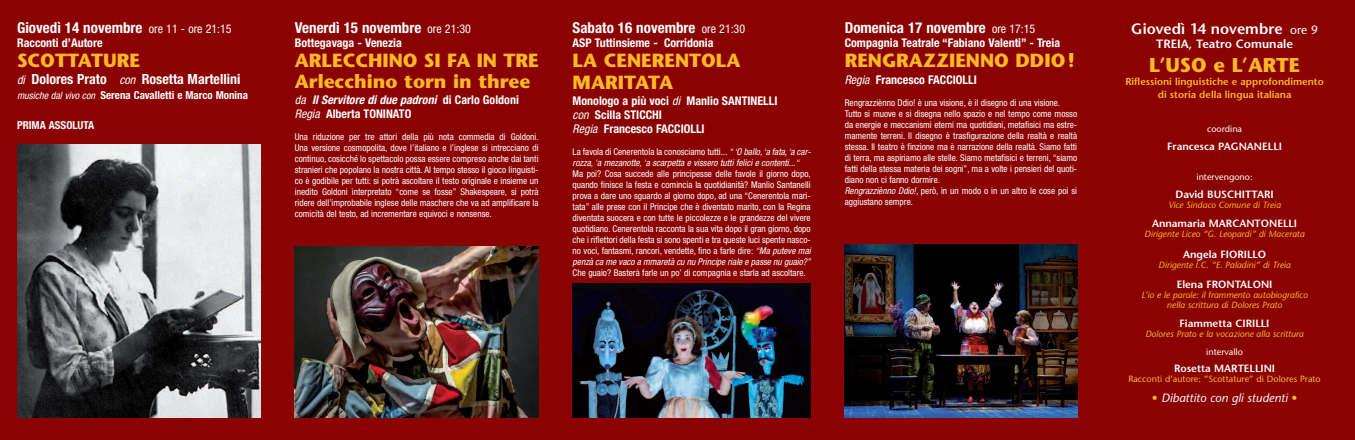
<style>
.page{position:relative;width:1355px;height:440px;background:#fff}
.page>*{position:absolute;margin:0;border:0;box-sizing:border-box;transform-origin:0 0}
.t1{font:700 20px "Stone Sans";color:#fcb825}
.t2{font:700 19px/20px "Stone Sans";color:#fcb825}
.t3{font:700 condensed 15px "Helvetica Neue";color:#fff}
.t4{font:600 15px "Stone Sans";color:#fff}
.t5{font:700 condensed 14px "Helvetica Neue";color:#fff}
.t6{font:700 condensed 12px/14px "Helvetica Neue";color:#fff}
.t7{font:italic 12px "Stone Sans";color:#fff}
.t8{font:600 12px "Stone Sans";color:#fff}
.t9{font:700 condensed 11px "Helvetica Neue";color:#fff}
.t10{font:600 10.5px "Stone Sans";color:#fff}
.t11{font:600 10px/13px "Stone Sans";color:#fcb825;text-align:center}
.t12{font:condensed 9.3px/11px "Helvetica Neue";color:#fff;text-align:justify}
.t13{font:italic condensed 9.3px/11px "Helvetica Neue";color:#fff}
.t14{font:italic 9px/10px "Stone Sans";color:#fcb825;text-align:center}
.t15{font:9px "Stone Sans";color:#fcb825}
.t16{font:9px "Stone Sans";color:#fff}
.s1{font-weight:400;font-size:12px}
.s2{font-weight:400;font-style:italic;font-size:12px}
.s3{font-weight:400;font-style:italic;font-size:10px}
.s4{font-weight:400;font-style:italic}
.s5{font-style:italic}
.s6{font-style:normal}
.s7{font-style:normal;color:#fcb825}
</style>
<div class="page">
<div style="left:1094px;top:0;width:261px;height:439px;background:#8b0202"></div>
<div style="left:0;top:0;width:278px;height:439px;background:#8b0202"></div>
<div style="left:278px;top:0;width:278px;height:439px;background:#8b0202"></div>
<div style="left:556px;top:0;width:272px;height:439px;background:#8b0202"></div>
<div style="left:828px;top:0;width:266px;height:439px;background:#8b0202"></div>
<img style="left:845px;top:244px;width:232px;height:173px">
<img style="left:295px;top:246px;width:244px;height:171px">
<img style="left:573px;top:283px;width:238px;height:134px">
<img style="left:17px;top:144px;width:244px;height:273px">
<h3 class="t3" style="left:17px;top:23px;width:216px">Giovedì 14 novembre <span class="s1">ore 11 - ore 21:15</span></h3>
<p class="t6" style="left:17px;top:37px;width:87px">Racconti d’Autore</p>
<h2 class="t2" style="left:17px;top:53px;width:124px">SCOTTATURE</h2>
<h3 class="t5" style="left:17px;top:73px;width:225px"><span class="s2">di</span> Dolores Prato <span class="s2">con</span> Rosetta Martellini</h3>
<p class="t9" style="left:17px;top:91px;width:233px"><span class="s3">musiche dal vivo con</span> Serena Cavalletti e Marco Monina</p>
<p class="t9" style="left:17px;top:121px;width:79px">PRIMA ASSOLUTA</p>
<h3 class="t3" style="left:295px;top:23px;width:178px">Venerdì 15 novembre <span class="s1">ore 21:30</span></h3>
<p class="t6" style="left:295px;top:37px;width:109px">Bottegavaga - Venezia</p>
<h2 class="t2" style="left:295px;top:53px;width:245px">ARLECCHINO SI FA IN TRE<br>Arlecchino torn in three</h2>
<p class="t6" style="left:295px;top:93px;width:226px"><span class="s4">da</span> <span class="s5">Il Servitore di due padroni</span> di Carlo Goldoni<br><span class="s4">Regia</span> Alberta TONINATO</p>
<p class="t12" style="left:295px;top:131px;width:245px">Una riduzione per tre attori della più nota commedia di Goldoni.<br>Una versione cosmopolita, dove l’italiano e l’inglese si intrecciano di continuo, cosicché lo spettacolo possa essere compreso anche dai tanti stranieri che popolano la nostra città. Al tempo stesso il gioco linguisti&shy;co è godibile per tutti: si potrà ascoltare il testo originale e insieme un inedito Goldoni interpretato “come se fosse” Shakespeare, si potrà ridere dell’improbabile inglese delle maschere che va ad amplificare la comicità del testo, ad incrementare equivoci e nonsense.</p>
<h3 class="t3" style="left:573px;top:23px;width:174px">Sabato 16 novembre <span class="s1">ore 21:30</span></h3>
<p class="t6" style="left:573px;top:37px;width:142px">ASP Tuttinsieme - Corridonia</p>
<h2 class="t2" style="left:573px;top:52px;width:169px;line-height:21px">LA CENERENTOLA<br>MARITATA</h2>
<p class="t6" style="left:573px;top:94px;width:206px">Monologo a più voci <span class="s4">di</span> Manlio SANTINELLI <span class="s4">con</span> Scilla STICCHI<br><span class="s4">Regia</span> Francesco FACCIOLLI</p>
<p class="t13" style="left:573px;top:146px;width:239px"><span class="s6">La favola di Cenerentola la conosciamo tutti...</span> “ ‘O ballo, ‘a fata, ‘a car&shy;rozza, ‘a mezanotte, ‘a scarpetta e vissero tutti felici e contenti...“</p>
<p class="t12" style="left:573px;top:168px;width:240px">Ma poi? Cosa succede alle principesse delle favole il giorno dopo, quando finisce la festa e comincia la quotidianità? Manlio Santanelli prova a dare uno sguardo al giorno dopo, ad una “Cenerentola mari&shy;tata” alle prese con il Principe che è diventato marito, con la Regina diventata suocera e con tutte le piccolezze e le grandezze del vivere quotidiano. Cenerentola racconta la sua vita dopo il gran giorno, dopo che i riflettori della festa si sono spenti e tra queste luci spente nasco&shy;no voci, fantasmi, rancori, vendette, fino a farle dire: <span class="s5">“Ma puteve mai penzà ca me vaco a mmaretà cu nu Principe riale e passe nu guaio?”</span></p>
<p class="t12" style="left:573px;top:267px;width:235px">Che guaio? Basterà farle un po’ di compagnia e starla ad ascoltare.</p>
<h3 class="t3" style="left:845px;top:23px;width:192px">Domenica 17 novembre <span class="s1">ore 17:15</span></h3>
<p class="t6" style="left:845px;top:37px;width:217px">Compagnia Teatrale “Fabiano Valenti” - Treia</p>
<h2 class="t2" style="left:845px;top:53px;width:232px">RENGRAZZIENNO DDIO!</h2>
<p class="t6" style="left:845px;top:73px;width:134px"><span class="s4">Regia</span> Francesco FACCIOLLI</p>
<p class="t12" style="left:845px;top:97px;width:234px;text-align:left">Rengrazziènno Ddio! è una visione, è il disegno di una visione.<br>Tutto si muove e si disegna nello spazio e nel tempo come mosso da energie e meccanismi eterni ma quotidiani, metafisici ma estre&shy;mamente terreni. Il disegno è trasfigurazione della realtà e realtà stessa. Il teatro è finzione ma è narrazione della realtà. Siamo fatti di terra, ma aspiriamo alle stelle. Siamo metafisici e terreni, “siamo fatti della stessa materia dei sogni”, ma a volte i pensieri del quoti&shy;diano non ci fanno dormire.<br><span class="s5">Rengrazziènno Ddio!</span>, però, in un modo o in un altro le cose poi si aggiustano sempre.</p>
<h3 class="t4" style="left:1131px;top:23px;width:188px">Giovedì 14 novembre <span class="s1">ore 9</span></h3>
<p class="t8" style="left:1156px;top:39px;width:138px">TREIA, Teatro Comunale</p>
<h1 class="t1" style="left:1149px;top:57px;width:152px">L’USO e L’ARTE</h1>
<p class="t11" style="left:1125px;top:76px;width:200px">Riflessioni linguistiche e approfondimento di storia della lingua italiana</p>
<p class="t16" style="left:1207px;top:125px;width:37px">coordina</p>
<p class="t10" style="left:1167px;top:142px;width:116px">Francesca PAGNANELLI</p>
<p class="t16" style="left:1197px;top:173px;width:58px">intervengono:</p>
<p class="t10" style="left:1175px;top:190px;width:100px">David BUSCHITTARI</p>
<p class="t14" style="left:1168px;top:201px;width:114px">Vice Sindaco Comune di Treia</p>
<p class="t10" style="left:1152px;top:219px;width:147px">Annamaria MARCANTONELLI</p>
<p class="t14" style="left:1144px;top:230px;width:162px">Dirigente Liceo “G. Leopardi” di Macerata</p>
<p class="t10" style="left:1183px;top:250px;width:85px">Angela FIORILLO</p>
<p class="t14" style="left:1158px;top:261px;width:134px">Dirigente I.C. “E. Paladini” di Treia</p>
<p class="t10" style="left:1177px;top:279px;width:97px">Elena FRONTALONI</p>
<p class="t14" style="left:1141px;top:290px;width:168px">L’io e le parole: il frammento autobiografico nella scrittura di Dolores Prato</p>
<p class="t10" style="left:1180px;top:318px;width:91px">Fiammetta CIRILLI</p>
<p class="t14" style="left:1145px;top:329px;width:160px">Dolores Prato e la vocazione alla scrittura</p>
<p class="t16" style="left:1206px;top:347px;width:38px">intervallo</p>
<p class="t10" style="left:1174px;top:363px;width:103px">Rosetta MARTELLINI</p>
<p class="t15" style="left:1128px;top:374px;width:194px">Racconti d’autore: “Scottature” di Dolores Prato</p>
<p class="t7" style="left:1152px;top:392px;width:147px"><span class="s7">•</span> Dibattito con gli studenti <span class="s7">•</span></p>
</div>
